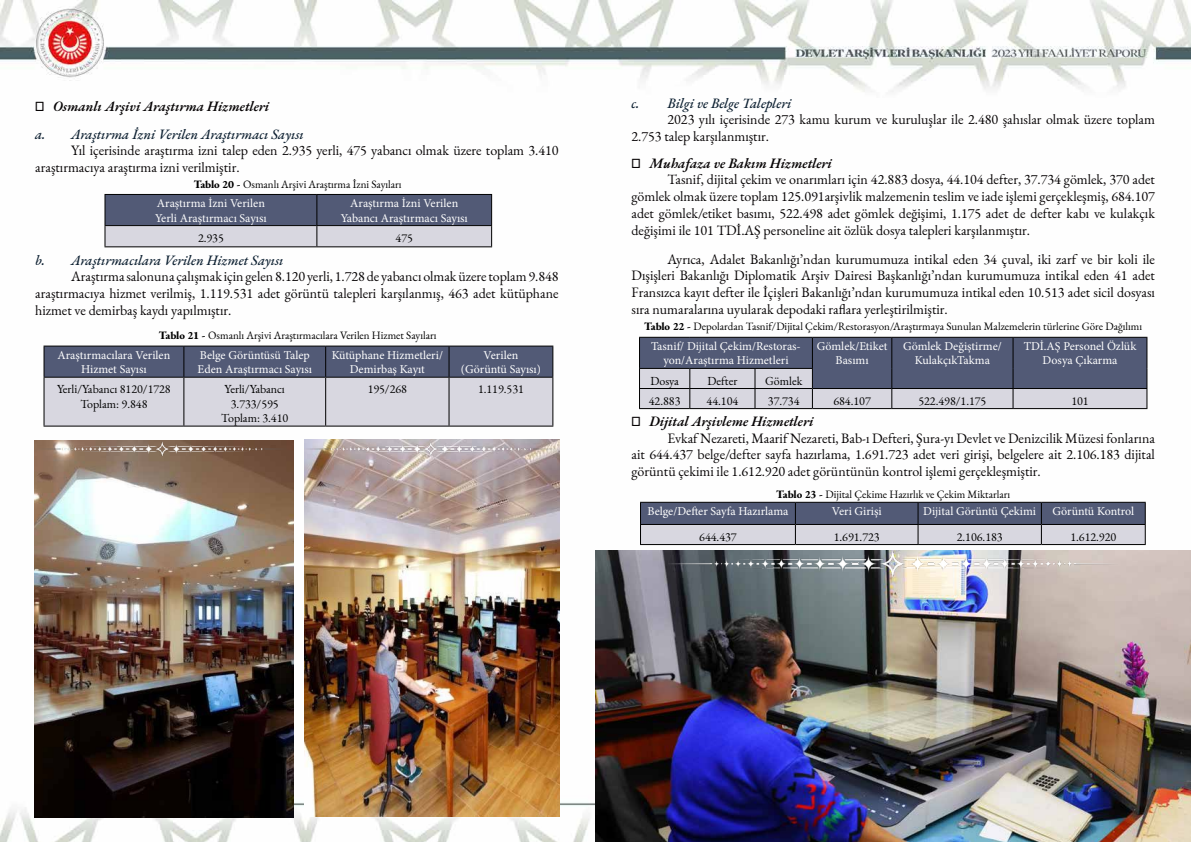
<style>
.page{position:relative;width:1191px;height:842px;background:#fff}
.page>*{position:absolute;margin:0;border:0;box-sizing:border-box;transform-origin:0 0}
.t1{font:14px/16.8px "EB Garamond";color:#070405}
.t2{font:italic 500 14px/27.6px "EB Garamond";color:#0f2233}
.t3{font:italic 600 14px "EB Garamond";color:#070405}
.t4{font:12px/14.4px "Minion Pro";color:#fff;text-align:center}
.t5{font:12px/14.4px "EB Garamond";color:#000;text-align:center}
.t6{font:11px "EB Garamond";color:#000}
.s1{color:#070405}
.s2{font-weight:600;color:#070405}
.s3{font-weight:800}
.s4{font-weight:500}
</style>
<div class="page">
<img style="left:0;top:0;width:1191px;height:842px">
<svg style="left:104px;top:194px;width:388px;height:52px;background:#818599"></svg>
<hr style="left:104px;top:246px;width:213px;height:1px;background:#000">
<hr style="left:317px;top:246px;width:175px;height:1px;background:#000">
<svg style="left:45px;top:347px;width:507px;height:79px;background:#a2a4b5"></svg>
<hr style="left:44px;top:346px;width:140px;height:1px;background:#000">
<hr style="left:44px;top:347px;width:1px;height:30px;background:#000">
<hr style="left:184px;top:346px;width:142px;height:1px;background:#000">
<hr style="left:183px;top:347px;width:1px;height:30px;background:#000">
<hr style="left:326px;top:346px;width:123px;height:1px;background:#000">
<hr style="left:325px;top:347px;width:1px;height:30px;background:#000">
<hr style="left:449px;top:346px;width:104px;height:1px;background:#000">
<hr style="left:448px;top:347px;width:1px;height:30px;background:#000">
<hr style="left:552px;top:347px;width:1px;height:30px;background:#000">
<hr style="left:44px;top:377px;width:140px;height:1px;background:#000">
<hr style="left:44px;top:378px;width:1px;height:48px;background:#000">
<hr style="left:184px;top:377px;width:142px;height:1px;background:#000">
<hr style="left:183px;top:378px;width:1px;height:48px;background:#000">
<hr style="left:326px;top:377px;width:123px;height:1px;background:#000">
<hr style="left:325px;top:378px;width:1px;height:48px;background:#000">
<hr style="left:449px;top:377px;width:104px;height:1px;background:#000">
<hr style="left:448px;top:378px;width:1px;height:48px;background:#000">
<hr style="left:552px;top:378px;width:1px;height:48px;background:#000">
<hr style="left:44px;top:426px;width:140px;height:1px;background:#000">
<hr style="left:184px;top:426px;width:142px;height:1px;background:#000">
<hr style="left:326px;top:426px;width:123px;height:1px;background:#000">
<hr style="left:449px;top:426px;width:104px;height:1px;background:#000">
<img style="left:34px;top:440px;width:259px;height:377px">
<img style="left:304px;top:440px;width:255px;height:377px">
<svg style="left:640px;top:502px;width:505px;height:42px;background:#888c9d"></svg>
<hr style="left:640px;top:544px;width:155px;height:1px;background:#000">
<hr style="left:795px;top:544px;width:123px;height:1px;background:#000">
<hr style="left:918px;top:544px;width:123px;height:1px;background:#000">
<hr style="left:1041px;top:544px;width:104px;height:1px;background:#000">
<svg style="left:639px;top:337px;width:508px;height:71px;background:#7e8296"></svg>
<hr style="left:639px;top:408px;width:51px;height:1px;background:#000">
<hr style="left:690px;top:408px;width:65px;height:1px;background:#000">
<hr style="left:755px;top:408px;width:57px;height:1px;background:#000">
<hr style="left:812px;top:408px;width:79px;height:1px;background:#000">
<hr style="left:891px;top:408px;width:122px;height:1px;background:#000">
<hr style="left:1013px;top:408px;width:134px;height:1px;background:#000">
<img style="left:595px;top:551px;width:596px;height:291px">
<img style="left:669px;top:551px;width:448px;height:26px">
<img style="left:36px;top:441px;width:253px;height:15px">
<img style="left:305px;top:441px;width:253px;height:15px">
<p class="t2" style="left:35px;top:93px;width:270px"><span class="s1">□</span> <span class="s2">Osmanlı Arşivi Araştırma Hizmetleri<br></span>a. Araştırma İzni Verilen Araştırmacı Sayısı</p>
<p class="t1" style="left:35px;top:142px;width:525px;text-indent:36px">Yıl içerisinde araştırma izni talep eden 2.935 yerli, 475 yabancı olmak üzere toplam 3.410 araştırmacıya araştırma izni verilmiştir.</p>
<p class="t6" style="left:194px;top:177px;width:209px"><span class="s3">Tablo 20 -</span> Osmanlı Arşivi Araştırma İzni Sayıları</p>
<p class="t4" style="left:155px;top:196px;width:113px;text-align:left">Araştırma İzni Verilen<br>Yerli Araştırmacı Sayısı</p>
<p class="t4" style="left:341px;top:196px;width:129px">Araştırma İzni Verilen<br>Yabancı Araştırmacı Sayısı</p>
<p class="t5" style="left:198px;top:230px;width:27px">2.935</p>
<p class="t5" style="left:395px;top:230px;width:19px">475</p>
<p class="t2" style="left:35px;top:246px;width:250px">b. Araştırmacılara Verilen Hizmet Sayısı</p>
<p class="t1" style="left:35px;top:268px;width:525px;text-align:justify;text-indent:36px">Araştırma salonuna çalışmak için gelen 8.120 yerli, 1.728 de yabancı olmak üzere toplam 9.848 araştırmacıya hizmet verilmiş, 1.119.531 adet görüntü talepleri karşılanmış, 463 adet kütüphane hizmet ve demirbaş kaydı yapılmıştır.</p>
<p class="t6" style="left:159px;top:328px;width:279px"><span class="s3">Tablo 21 -</span> Osmanlı Arşivi Araştırmacılara Verilen Hizmet Sayıları</p>
<p class="t4" style="left:58px;top:348px;width:114px">Araştırmacılara Verilen<br>Hizmet Sayısı</p>
<p class="t4" style="left:197px;top:348px;width:116px;text-align:left">Belge Görüntüsü Talep<br>Eden Araştırmacı Sayısı</p>
<p class="t4" style="left:332px;top:348px;width:113px">Kütüphane Hizmetleri/<br>Demirbaş Kayıt</p>
<p class="t4" style="left:461px;top:348px;width:81px">Verilen (Görüntü Sayısı)</p>
<p class="t5" style="left:57px;top:382px;width:115px">Yerli/Yabancı 8120/1728<br>Toplam: 9.848</p>
<p class="t5" style="left:221px;top:382px;width:68px">Yerli/Yabancı<br>3.733/595<br>Toplam: 3.410</p>
<p class="t5" style="left:368px;top:382px;width:41px">195/268</p>
<p class="t5" style="left:478px;top:382px;width:47px">1.119.531</p>
<p class="t2" style="left:631px;top:89px;width:161px">c. Bilgi ve Belge Talepleri</p>
<p class="t1" style="left:631px;top:111px;width:525px;text-indent:36px">2023 yılı içerisinde 273 kamu kurum ve kuruluşlar ile 2.480 şahıslar olmak üzere toplam<br>2.753 talep karşılanmıştır.</p>
<p class="t3" style="left:631px;top:154px;width:202px"><span class="s4">□</span> Muhafaza ve Bakım Hizmetleri</p>
<p class="t1" style="left:667px;top:171px;width:489px">Tasnif, dijital çekim ve onarımları için 42.883 dosya, 44.104 defter, 37.734 gömlek, 370 adet</p>
<p class="t1" style="left:631px;top:188px;width:525px">gömlek olmak üzere toplam 125.091arşivlik malzemenin teslim ve iade işlemi gerçekleşmiş, 684.107</p>
<p class="t1" style="left:631px;top:205px;width:525px">adet gömlek/etiket basımı, 522.498 adet gömlek değişimi, 1.175 adet de defter kabı ve kulakçık</p>
<p class="t1" style="left:631px;top:222px;width:400px">değişimi ile 101 TDİ.AŞ personeline ait özlük dosya talepleri karşılanmıştır.</p>
<p class="t1" style="left:631px;top:251px;width:525px;text-align:justify;text-indent:36px">Ayrıca, Adalet Bakanlığı’ndan kurumumuza intikal eden 34 çuval, iki zarf ve bir koli ile Dışişleri Bakanlığı Diplomatik Arşiv Dairesi Başkanlığı’ndan kurumumuza intikal eden 41 adet Fransızca kayıt defter ile İçişleri Bakanlığı’ndan kurumumuza intikal eden 10.513 adet sicil dosyası sıra numaralarına uyularak depodaki raflara yerleştirilmiştir.</p>
<p class="t6" style="left:644px;top:319px;width:499px"><span class="s3">Tablo 22 -</span> Depolardan Tasnif/Dijital Çekim/Restorasyon/Araştırmaya Sunulan Malzemelerin türlerine Göre Dağılımı</p>
<p class="t4" style="left:651px;top:339px;width:151px">Tasnif/ Dijital Çekim/Restoras&shy;yon/Araştırma Hizmetleri</p>
<p class="t4" style="left:816px;top:339px;width:72px">Gömlek/Etiket<br>Basımı</p>
<p class="t4" style="left:903px;top:339px;width:100px">Gömlek Değiştirme/<br>KulakçıkTakma</p>
<p class="t4" style="left:1023px;top:339px;width:114px">TDİ.AŞ Personel Özlük<br>Dosya Çıkarma</p>
<p class="t5" style="left:650px;top:373px;width:30px">Dosya</p>
<p class="t5" style="left:707px;top:373px;width:31px">Defter</p>
<p class="t5" style="left:765px;top:373px;width:39px">Gömlek</p>
<p class="t5" style="left:649px;top:393px;width:33px">42.883</p>
<p class="t5" style="left:706px;top:393px;width:33px">44.104</p>
<p class="t5" style="left:768px;top:393px;width:33px">37.734</p>
<p class="t5" style="left:833px;top:393px;width:39px">684.107</p>
<p class="t5" style="left:918px;top:393px;width:69px">522.498/1.175</p>
<p class="t5" style="left:1071px;top:393px;width:19px">101</p>
<p class="t3" style="left:631px;top:412px;width:183px"><span class="s4">□</span> Dijital Arşivleme Hizmetleri</p>
<p class="t1" style="left:667px;top:429px;width:489px">Evkaf Nezareti, Maarif Nezareti, Bab-ı Defteri, Şura-yı Devlet ve Denizcilik Müzesi fonlarına</p>
<p class="t1" style="left:631px;top:446px;width:525px">ait 644.437 belge/defter sayfa hazırlama, 1.691.723 adet veri girişi, belgelere ait 2.106.183 dijital</p>
<p class="t1" style="left:631px;top:463px;width:411px">görüntü çekimi ile 1.612.920 adet görüntünün kontrol işlemi gerçekleşmiştir.</p>
<p class="t4" style="left:647px;top:504px;width:143px">Belge/Defter Sayfa Hazırlama</p>
<p class="t4" style="left:831px;top:504px;width:51px">Veri Girişi</p>
<p class="t4" style="left:923px;top:504px;width:114px">Dijital Görüntü Çekimi</p>
<p class="t4" style="left:1052px;top:504px;width:83px">Görüntü Kontrol</p>
<p class="t5" style="left:699px;top:529px;width:39px">644.437</p>
<p class="t5" style="left:833px;top:529px;width:47px">1.691.723</p>
<p class="t5" style="left:956px;top:529px;width:47px">2.106.183</p>
<p class="t5" style="left:1070px;top:529px;width:47px">1.612.920</p>
<p class="t6" style="left:776px;top:487px;width:235px"><span class="s3">Tablo 23 -</span> Dijital Çekime Hazırlık ve Çekim Miktarları</p>
</div>
